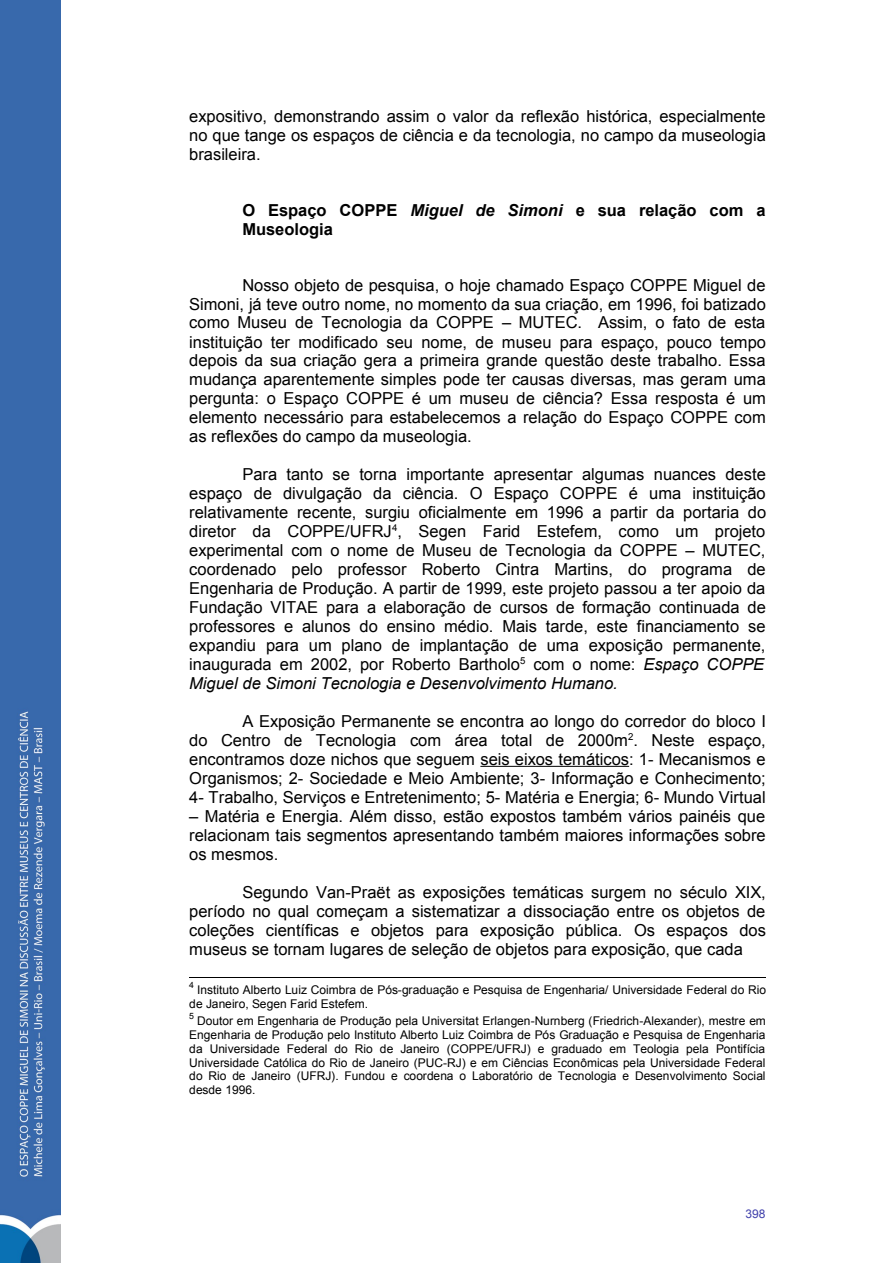
<style>
.page{position:relative;width:893px;height:1263px;background:#fff}
.page>*{position:absolute;margin:0;border:0;box-sizing:border-box;transform-origin:0 0}
.t1{font:16.5px/19px "Arial";color:#000;text-align:justify}
.t2{font:700 16.5px/18.9px "Arial";color:#000}
.t3{font:12px/14px "Arial";color:#000}
.t4{font:12px "Arial";color:#4040ab}
.t5{font:8.7px "Arial";color:#000}
.s1{font-style:italic}
</style>
<div class="page">
<img style="left:0;top:0;width:61px;height:1263px">
<hr style="left:480px;top:766px;width:149px;height:1px;background:#000">
<hr style="left:189px;top:977px;width:576px;height:1px;background:#000">
<p class="t1" style="left:189px;top:107px;width:578px">expositivo, demonstrando assim o valor da reflexão histórica, especialmente no que tange os espaços de ciência e da tecnologia, no campo da museologia brasileira.</p>
<p class="t2" style="left:242px;top:201px;width:524px">O Espaço COPPE <span class="s1">Miguel de Simoni</span> e sua relação com a<br>Museologia</p>
<p class="t1" style="left:189px;top:275px;width:578px;text-indent:53px">Nosso objeto de pesquisa, o hoje chamado Espaço COPPE Miguel de Simoni, já teve outro nome, no momento da sua criação, em 1996, foi batizado como Museu de Tecnologia da COPPE – MUTEC. Assim, o fato de esta instituição ter modificado seu nome, de museu para espaço, pouco tempo depois da sua criação gera a primeira grande questão deste trabalho. Essa mudança aparentemente simples pode ter causas diversas, mas geram uma pergunta: o Espaço COPPE é um museu de ciência? Essa resposta é um elemento necessário para estabelecemos a relação do Espaço COPPE com as reflexões do campo da museologia.</p>
<p class="t1" style="left:189px;top:465px;width:578px;text-indent:53px">Para tanto se torna importante apresentar algumas nuances deste espaço de divulgação da ciência. O Espaço COPPE é uma instituição relativamente recente, surgiu oficialmente em 1996 a partir da portaria do diretor da COPPE/UFRJ<sup>4</sup>, Segen Farid Estefem, como um projeto experimental com o nome de Museu de Tecnologia da COPPE – MUTEC, coordenado pelo professor Roberto Cintra Martins, do programa de Engenharia de Produção. A partir de 1999, este projeto passou a ter apoio da Fundação VITAE para a elaboração de cursos de formação continuada de professores e alunos do ensino médio. Mais tarde, este financiamento se expandiu para um plano de implantação de uma exposição permanente, inaugurada em 2002, por Roberto Bartholo<sup>5</sup> com o nome: <span class="s1">Espaço COPPE Miguel de Simoni Tecnologia e Desenvolvimento Humano.</span></p>
<p class="t1" style="left:189px;top:712px;width:578px;text-indent:53px">A Exposição Permanente se encontra ao longo do corredor do bloco I do Centro de Tecnologia com área total de 2000m<sup>2</sup>. Neste espaço, encontramos doze nichos que seguem seis eixos temáticos: 1- Mecanismos e Organismos; 2- Sociedade e Meio Ambiente; 3- Informação e Conhecimento; 4- Trabalho, Serviços e Entretenimento; 5- Matéria e Energia; 6- Mundo Virtual</p>
<p class="t1" style="left:189px;top:807px;width:578px">– Matéria e Energia. Além disso, estão expostos também vários painéis que relacionam tais segmentos apresentando também maiores informações sobre os mesmos.</p>
<p class="t1" style="left:189px;top:882px;width:578px;text-indent:53px">Segundo Van-Praët as exposições temáticas surgem no século XIX, período no qual começam a sistematizar a dissociação entre os objetos de coleções científicas e objetos para exposição pública. Os espaços dos museus se tornam lugares de seleção de objetos para exposição, que cada</p>
<p class="t5" style="left:189px;top:980px;width:6px">4</p>
<p class="t3" style="left:189px;top:982px;width:578px;line-height:14.4px;text-indent:8px">Instituto Alberto Luiz Coimbra de Pós-graduação e Pesquisa de Engenharia/ Universidade Federal do Rio de Janeiro, Segen Farid Estefem.</p>
<p class="t5" style="left:189px;top:1011px;width:6px">5</p>
<p class="t3" style="left:189px;top:1014px;width:578px;text-align:justify;text-indent:8px">Doutor em Engenharia de Produção pela Universitat Erlangen-Nurnberg (Friedrich-Alexander), mestre em Engenharia de Produção pelo Instituto Alberto Luiz Coimbra de Pós Graduação e Pesquisa de Engenharia da Universidade Federal do Rio de Janeiro (COPPE/UFRJ) e graduado em Teologia pela Pontifícia Universidade Católica do Rio de Janeiro (PUC-RJ) e em Ciências Econômicas pela Universidade Federal do Rio de Janeiro (UFRJ). Fundou e coordena o Laboratório de Tecnologia e Desenvolvimento Social desde 1996.</p>
<p class="t4" style="left:745px;top:1206px;width:22px">398</p>
</div>
